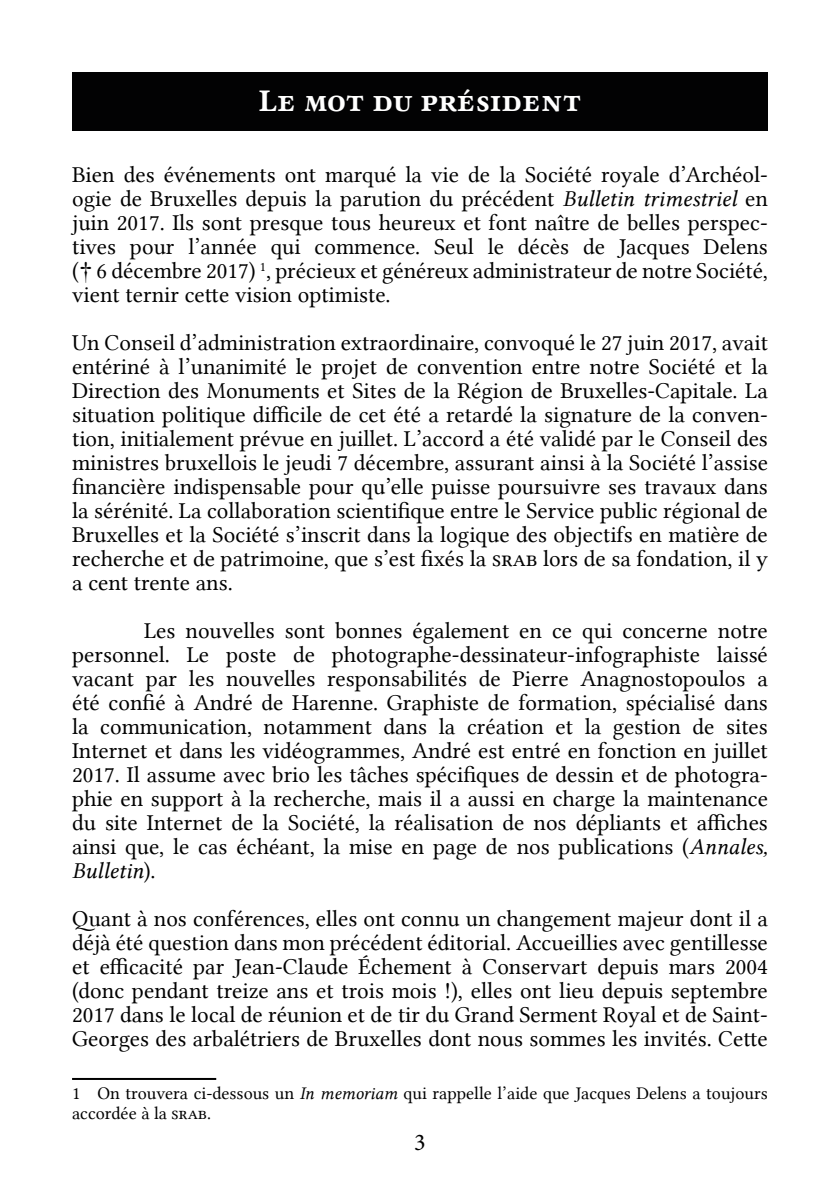
<style>
.page{position:relative;width:840px;height:1191px;background:#fff}
.page>*{position:absolute;margin:0;border:0;box-sizing:border-box;transform-origin:0 0}
.t1{font:32px "Lin Libertine B";color:#fff}
.t2{font:24px "Minion Pro";color:#000}
.t3{font:23px/24px "Lin Libertine";color:#000;text-align:justify}
.t4{font:23px "Lin Libertine I";color:#000}
.t5{font:18px/20px "Lin Libertine";color:#000}
.s1{font-family:"Lin Libertine I"}
.s2{font-family:"Lin Libertine"}
</style>
<div class="page">
<div style="left:72px;top:72px;width:695px;height:58px;background:#020203"></div>
<hr style="left:72px;top:1078px;width:144px;height:2px;background:#000">
<h1 class="t1" style="left:259px;top:78px;width:324px">Le mot du président</h1>
<p class="t3" style="left:72px;top:163px;width:697px">Bien des événements ont marqué la vie de la Société royale d’Archéol&shy;ogie de Bruxelles depuis la parution du précédent <span class="s1">Bulletin trimestriel</span> en juin 2017. Ils sont presque tous heureux et font naître de belles perspec&shy;tives pour l’année qui commence. Seul le décès de Jacques Delens († 6 décembre 2017) <sup>1</sup>, précieux et généreux administrateur de notre Société, vient ternir cette vision optimiste.</p>
<p class="t3" style="left:72px;top:331px;width:697px">Un Conseil d’administration extraordinaire, convoqué le 27 juin 2017, avait entériné à l’unanimité le projet de convention entre notre Société et la Direction des Monuments et Sites de la Région de Bruxelles-Capitale. La situation politique difficile de cet été a retardé la signature de la conven&shy;tion, initialement prévue en juillet. L’accord a été validé par le Conseil des ministres bruxellois le jeudi 7 décembre, assurant ainsi à la Société l’assise financière indispensable pour qu’elle puisse poursuivre ses travaux dans la sérénité. La collaboration scientifique entre le Service public régional de Bruxelles et la Société s’inscrit dans la logique des objectifs en matière de recherche et de patrimoine, que s’est fixés la srab lors de sa fondation, il y a cent trente ans.</p>
<p class="t3" style="left:72px;top:619px;width:697px;text-indent:72px">Les nouvelles sont bonnes également en ce qui concerne notre personnel. Le poste de photographe-dessinateur-infographiste laissé vacant par les nouvelles responsabilités de Pierre Anagnostopoulos a été confié à André de Harenne. Graphiste de formation, spécialisé dans la communication, notamment dans la création et la gestion de sites Internet et dans les vidéogrammes, André est entré en fonction en juillet 2017. Il assume avec brio les tâches spécifiques de dessin et de photogra&shy;phie en support à la recherche, mais il a aussi en charge la maintenance du site Internet de la Société, la réalisation de nos dépliants et affiches ainsi que, le cas échéant, la mise en page de nos publications (<span class="s1">Annales,</span></p>
<p class="t4" style="left:72px;top:857px;width:85px">Bulletin<span class="s2">).</span></p>
<p class="t3" style="left:72px;top:906px;width:697px">Quant à nos conférences, elles ont connu un changement majeur dont il a déjà été question dans mon précédent éditorial. Accueillies avec gentillesse et efficacité par Jean-Claude Échement à Conservart depuis mars 2004 (donc pendant treize ans et trois mois !), elles ont lieu depuis septembre 2017 dans le local de réunion et de tir du Grand Serment Royal et de Saint-Georges des arbalétriers de Bruxelles dont nous sommes les invités. Cette</p>
<p class="t5" style="left:72px;top:1083px;width:697px">1 On trouvera ci-dessous un <span class="s1">In memoriam</span> qui rappelle l’aide que Jacques Delens a toujours accordée à la srab.</p>
<p class="t2" style="left:414px;top:1126px;width:13px">3</p>
</div>
